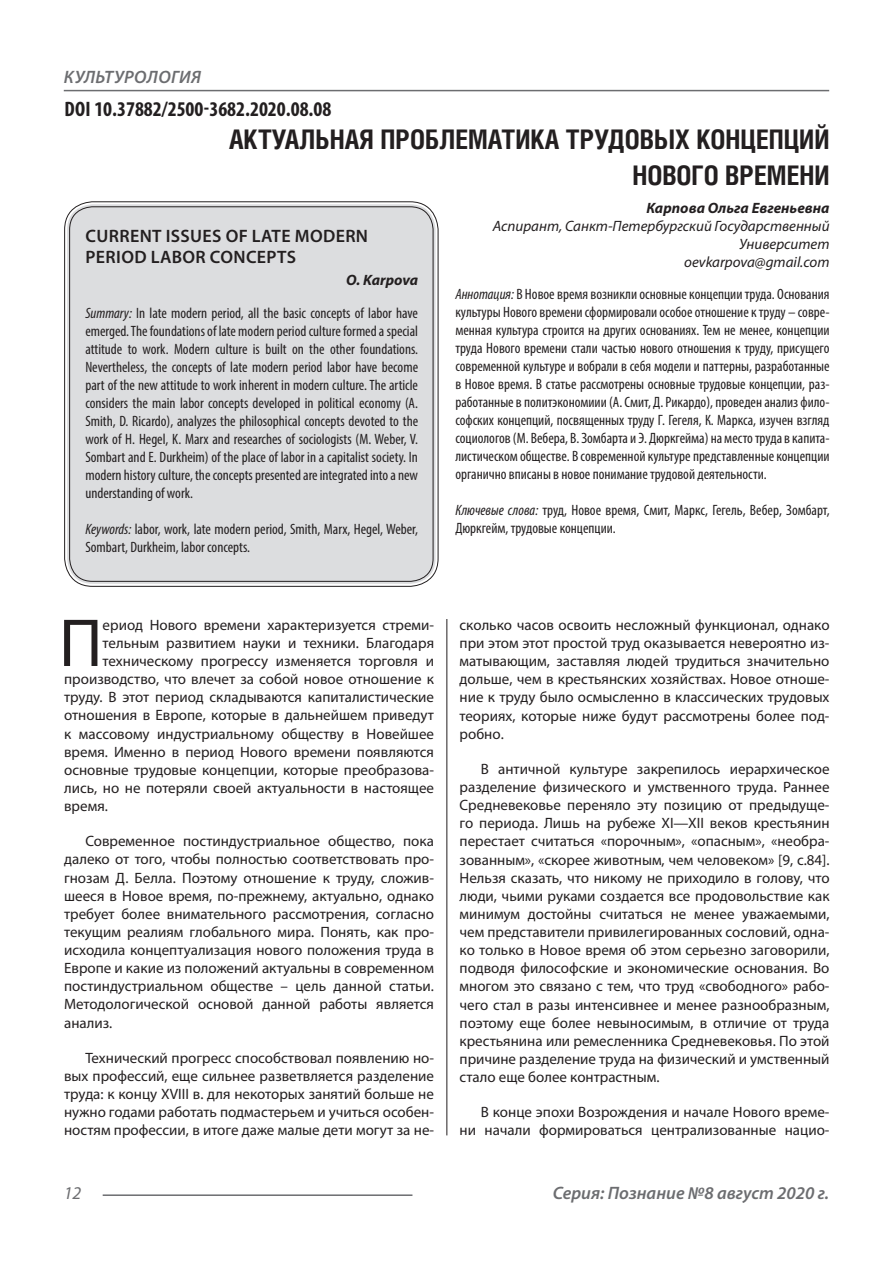
<style>
.page{position:relative;width:893px;height:1263px;background:#fff}
.page>*{position:absolute;margin:0;border:0;box-sizing:border-box;transform-origin:0 0}
.Статья_текст_первый{font:68.4px "Myriad Pro";color:#231f20}
.Статья_название{font:700 27px/36px "Helios Cond C";color:#231f20;text-align:right}
.ДОИ{font:700 condensed 21px "Myriad Pro";color:#231f20}
.Статья_название_англ{font:600 18px/21.6px "Myriad Pro";letter-spacing:.02em;color:#231f20}
.t1{font:italic 600 18px "Myriad Pro";color:#6c6d70}
.t2{font:italic 600 18px "Myriad Pro";letter-spacing:.02em;color:#6c6d70}
.t3{font:italic 18px "Myriad Pro";color:#6c6d70}
.Статья_текст{font:15px/18.1px "Myriad Pro";color:#231f20;text-align:justify}
.Статья_аннотация_тек{font:condensed 15px/18px "Myriad Pro";color:#231f20;text-align:justify}
.Статья_аннотация_анг{font:condensed 15px/18px "Myriad Pro";color:#231f20;text-align:justify}
.Статья_текст_первый-2{font:15px "Myriad Pro";color:#231f20}
.Статья_автор_инфо{font:italic 15px/18px "Myriad Pro";color:#231f20;text-align:right}
.Статья_автор_инфо-2{font:italic 700 15px "Myriad Pro";color:#231f20}
.Статья_автор_англ{font:italic 700 15px "Myriad Pro";letter-spacing:-.005em;color:#231f20}
.s1{font-style:italic}
</style>
<div class="page">
<hr style="left:446px;top:128px;width:1px;height:1007px;background:#231f20">
<hr style="left:103px;top:1194px;width:309px;height:2px;background:#6c6d70">
<hr style="left:64px;top:90px;width:765px;height:1px;background:#6c6d70">
<div style="left:443px;top:127px;width:11px;height:492px;background:#fff"></div>
<div style="left:67px;top:204px;width:369px;height:380px;background:#dcdddf;border-radius:26px"></div>
<p class="t2" style="left:64px;top:66px;width:139px">КУЛЬТУРОЛОГИЯ</p>
<p class="ДОИ" style="left:64px;top:95px;width:269px">DOI 10.37882/2500-3682.2020.08.08</p>
<p class="Статья_название" style="left:229px;top:121px;width:602px">АКТУАЛЬНАЯ ПРОБЛЕМАТИКА ТРУДОВЫХ КОНЦЕПЦИЙ<br>НОВОГО ВРЕМЕНИ</p>
<p class="Статья_автор_инфо-2" style="left:646px;top:198px;width:185px">Карпова Ольга Евгеньевна</p>
<p class="Статья_автор_инфо" style="left:493px;top:216px;width:338px">Аспирант, Санкт-Петербургский Государственный<br>Университет</p>
<p class="Статья_автор_инфо" style="left:684px;top:252px;width:147px">oevkarpova@gmail.com</p>
<p class="Статья_аннотация_тек" style="left:455px;top:285px;width:376px"><span class="s1">Аннотация:</span> В Новое время возникли основные концепции труда. Основания культуры Нового времени сформировали особое отношение к труду – совре&shy;менная культура строится на других основаниях. Тем не менее, концепции труда Нового времени стали частью нового отношения к труду, присущего современной культуре и вобрали в себя модели и паттерны, разработанные в Новое время. В статье рассмотрены основные трудовые концепции, раз&shy;работанные в политэкономиии (А. Смит, Д. Рикардо), проведен анализ фило&shy;софских концепций, посвященных труду Г. Гегеля, К. Маркса, изучен взгляд социологов (М. Вебера, В. Зомбарта и Э. Дюркгейма) на место труда в капита&shy;листическом обществе. В современной культуре представленные концепции органично вписаны в новое понимание трудовой деятельности.</p>
<p class="Статья_аннотация_тек" style="left:455px;top:501px;width:376px"><span class="s1">Ключевые слова:</span> труд, Новое время, Смит, Маркс, Гегель, Вебер, Зомбарт,<br>Дюркгейм, трудовые концепции.</p>
<p class="Статья_название_англ" style="left:86px;top:225px;width:284px">CURRENT ISSUES OF LATE MODERN<br>PERIOD LABOR CONCEPTS</p>
<p class="Статья_автор_англ" style="left:346px;top:270px;width:73px">O. Karpova</p>
<p class="Статья_аннотация_анг" style="left:85px;top:304px;width:334px"><span class="s1">Summary:</span> In late modern period, all the basic concepts of labor have emerged. The foundations of late modern period culture formed a special attitude to work. Modern culture is built on the other foundations.<br>Nevertheless, the concepts of late modern period labor have become part of the new attitude to work inherent in modern culture. The article considers the main labor concepts developed in political economy (A.<br>Smith, D. Ricardo), analyzes the philosophical concepts devoted to the work of H. Hegel, K. Marx and researches of sociologists (M. Weber, V.<br>Sombart and E. Durkheim) of the place of labor in a capitalist society. In modern history culture, the concepts presented are integrated into a new understanding of work.</p>
<p class="Статья_аннотация_анг" style="left:85px;top:520px;width:334px"><span class="s1">Keywords:</span> labor, work, late modern period, Smith, Marx, Hegel, Weber,<br>Sombart, Durkheim, labor concepts.</p>
<p class="Статья_текст_первый" style="left:59px;top:601px;width:45px">П</p>
<p class="Статья_текст_первый-2" style="left:103px;top:616px;width:333px">ериод Нового времени характеризуется стреми-</p>
<p class="Статья_текст_первый-2" style="left:103px;top:634px;width:333px">тельным развитием науки и техники. Благодаря</p>
<p class="Статья_текст_первый-2" style="left:103px;top:652px;width:333px">техническому прогрессу изменяется торговля и</p>
<p class="Статья_текст_первый-2" style="left:64px;top:670px;width:371px">производство, что влечет за собой новое отношение к</p>
<p class="Статья_текст_первый-2" style="left:64px;top:688px;width:371px">труду. В этот период складываются капиталистические</p>
<p class="Статья_текст_первый-2" style="left:64px;top:706px;width:371px">отношения в Европе, которые в дальнейшем приведут</p>
<p class="Статья_текст_первый-2" style="left:64px;top:724px;width:371px">к массовому индустриальному обществу в Новейшее</p>
<p class="Статья_текст_первый-2" style="left:64px;top:742px;width:371px">время. Именно в период Нового времени появляются</p>
<p class="Статья_текст_первый-2" style="left:64px;top:760px;width:371px">основные трудовые концепции, которые преобразова-</p>
<p class="Статья_текст_первый-2" style="left:64px;top:779px;width:371px">лись, но не потеряли своей актуальности в настоящее</p>
<p class="Статья_текст_первый-2" style="left:64px;top:797px;width:45px">время.</p>
<p class="Статья_текст" style="left:64px;top:832px;width:371px;text-indent:21px">Современное постиндустриальное общество, пока далеко от того, чтобы полностью соответствовать про&shy;гнозам Д. Белла. Поэтому отношение к труду, сложив&shy;шееся в Новое время, по-прежнему, актуально, однако требует более внимательного рассмотрения, согласно текущим реалиям глобального мира. Понять, как про&shy;исходила концептуализация нового положения труда в Европе и какие из положений актуальны в современном постиндустриальном обществе – цель данной статьи.<br>Методологической основой данной работы является анализ.</p>
<p class="Статья_текст" style="left:64px;top:1048px;width:371px;text-indent:21px">Технический прогресс способствовал появлению но&shy;вых профессий, еще сильнее разветвляется разделение труда: к концу XVIII в. для некоторых занятий больше не нужно годами работать подмастерьем и учиться особен&shy;ностям профессии, в итоге даже малые дети могут за не-</p>
<p class="Статья_текст" style="left:460px;top:615px;width:371px">сколько часов освоить несложный функционал, однако при этом этот простой труд оказывается невероятно из&shy;матывающим, заставляя людей трудиться значительно дольше, чем в крестьянских хозяйствах. Новое отноше&shy;ние к труду было осмысленно в классических трудовых теориях, которые ниже будут рассмотрены более под&shy;робно.</p>
<p class="Статья_текст" style="left:460px;top:759px;width:371px;text-indent:21px">В античной культуре закрепилось иерархическое разделение физического и умственного труда. Раннее Средневековье переняло эту позицию от предыдуще&shy;го периода. Лишь на рубеже XI—XII веков крестьянин перестает считаться «порочным», «опасным», «необра&shy;зованным», «скорее животным, чем человеком» [9, c.84].<br>Нельзя сказать, что никому не приходило в голову, что люди, чьими руками создается все продовольствие как минимум достойны считаться не менее уважаемыми, чем представители привилегированных сословий, одна&shy;ко только в Новое время об этом серьезно заговорили, подводя философские и экономические основания. Во многом это связано с тем, что труд «свободного» рабо&shy;чего стал в разы интенсивнее и менее разнообразным, поэтому еще более невыносимым, в отличие от труда крестьянина или ремесленника Средневековья. По этой причине разделение труда на физический и умственный стало еще более контрастным.</p>
<p class="Статья_текст" style="left:460px;top:1103px;width:371px;text-align:right">В конце эпохи Возрождения и начале Нового време-<br>ни начали формироваться централизованные нацио-</p>
<p class="t3" style="left:64px;top:1182px;width:19px">12</p>
<p class="t1" style="left:553px;top:1182px;width:278px">Серия: Познание №8 август 2020 г.</p>
</div>
